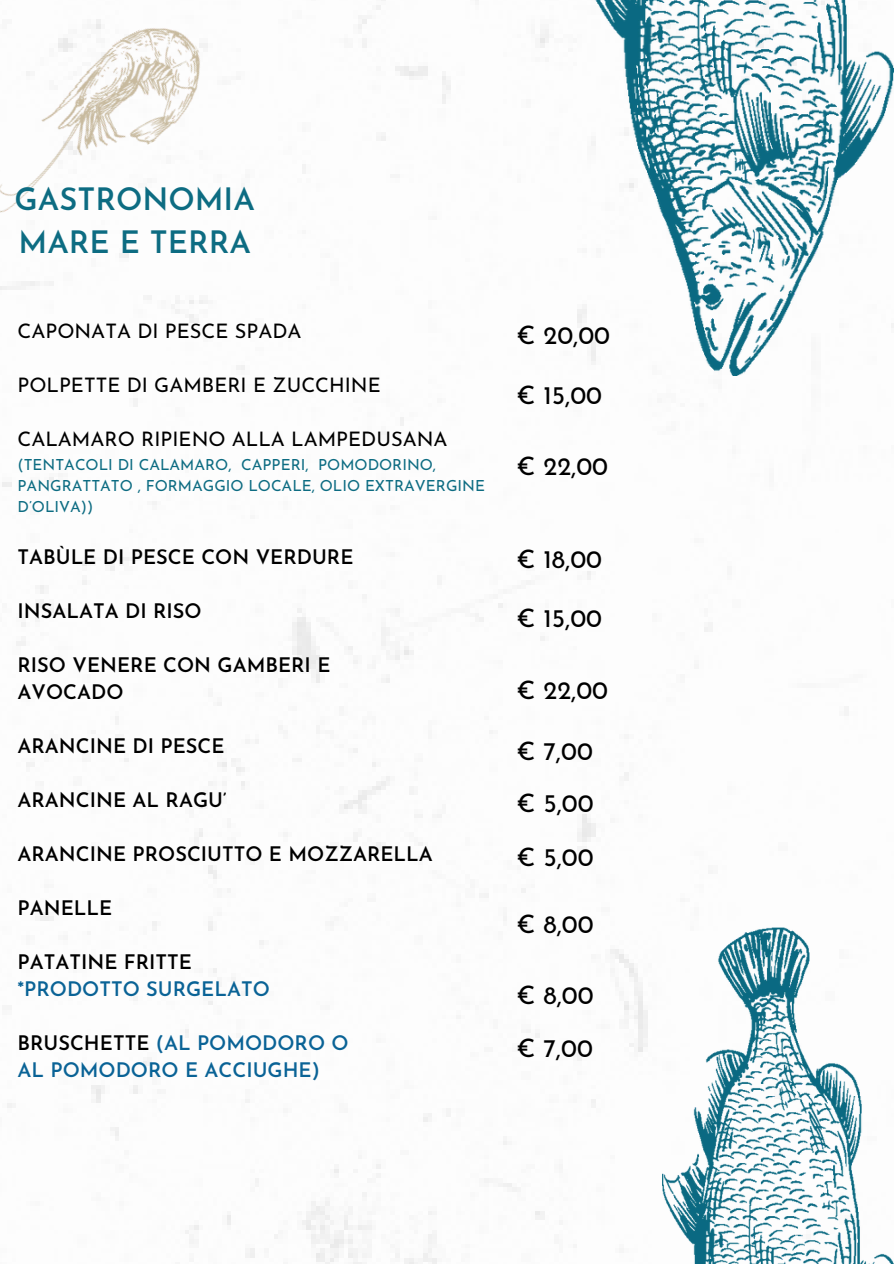
<style>
.page{position:relative;width:894px;height:1264px;background:#fff}
.page>*{position:absolute;margin:0;border:0;box-sizing:border-box;transform-origin:0 0}
.t1{font:600 30.75px/42.8px "Josefin Sans";color:#0d6c82}
.t2{font:25.5px "Josefin Sans";color:#000}
.t3{font:600 19.95px/27px "Josefin Sans";color:#000}
.t4{font:19.95px "Josefin Sans";color:#000}
.t5{font:600 19.95px/27px "Josefin Sans";color:#0a6396}
.t6{font:15.3px/21.3px "Josefin Sans";color:#0d6c82}
.s1{color:#000}
</style>
<div class="page">
<img style="left:0;top:0;width:849px;height:1263px">
<img style="left:0;top:10px;width:226px;height:211px">
<img style="left:581px;top:0;width:312px;height:375px">
<img style="left:662px;top:927px;width:231px;height:336px">
<h2 class="t1" style="left:15px;top:181px;width:242px">GASTRONOMIA<br>MARE E TERRA</h2>
<p class="t4" style="left:18px;top:323px;width:285px">CAPONATA DI PESCE SPADA</p>
<p class="t4" style="left:18px;top:377px;width:364px">POLPETTE DI GAMBERI E ZUCCHINE</p>
<p class="t4" style="left:18px;top:431px;width:431px">CALAMARO RIPIENO ALLA LAMPEDUSANA</p>
<p class="t6" style="left:18px;top:455px;width:469px">(TENTACOLI DI CALAMARO, CAPPERI, POMODORINO,<br>PANGRATTATO , FORMAGGIO LOCALE, OLIO EXTRAVERGINE<br>D’OLIVA))</p>
<p class="t3" style="left:18px;top:545px;width:337px">TABÙLE DI PESCE CON VERDURE</p>
<p class="t3" style="left:18px;top:599px;width:185px">INSALATA DI RISO</p>
<p class="t3" style="left:18px;top:653px;width:314px">RISO VENERE CON GAMBERI E<br>AVOCADO</p>
<p class="t3" style="left:18px;top:734px;width:209px">ARANCINE DI PESCE</p>
<p class="t3" style="left:18px;top:788px;width:211px">ARANCINE AL RAGU’</p>
<p class="t3" style="left:18px;top:842px;width:416px">ARANCINE PROSCIUTTO E MOZZARELLA</p>
<p class="t3" style="left:18px;top:896px;width:96px">PANELLE</p>
<p class="t3" style="left:18px;top:950px;width:176px">PATATINE FRITTE</p>
<p class="t5" style="left:18px;top:977px;width:254px">*PRODOTTO SURGELATO</p>
<p class="t5" style="left:18px;top:1031px;width:332px"><span class="s1">BRUSCHETTE</span> (AL POMODORO O<br>AL POMODORO E ACCIUGHE)</p>
<h2 class="t2" style="left:516px;top:325px;width:95px">€ 20,00</h2>
<p class="t2" style="left:516px;top:385px;width:87px">€ 15,00</p>
<h2 class="t2" style="left:516px;top:455px;width:93px">€ 22,00</h2>
<h2 class="t2" style="left:516px;top:548px;width:87px">€ 18,00</h2>
<h2 class="t2" style="left:516px;top:607px;width:87px">€ 15,00</h2>
<h2 class="t2" style="left:516px;top:680px;width:93px">€ 22,00</h2>
<h2 class="t2" style="left:516px;top:740px;width:78px">€ 7,00</h2>
<h2 class="t2" style="left:516px;top:793px;width:79px">€ 5,00</h2>
<h2 class="t2" style="left:516px;top:846px;width:79px">€ 5,00</h2>
<h2 class="t2" style="left:516px;top:914px;width:79px">€ 8,00</h2>
<h2 class="t2" style="left:516px;top:984px;width:79px">€ 8,00</h2>
<h2 class="t2" style="left:516px;top:1037px;width:78px">€ 7,00</h2>
</div>
